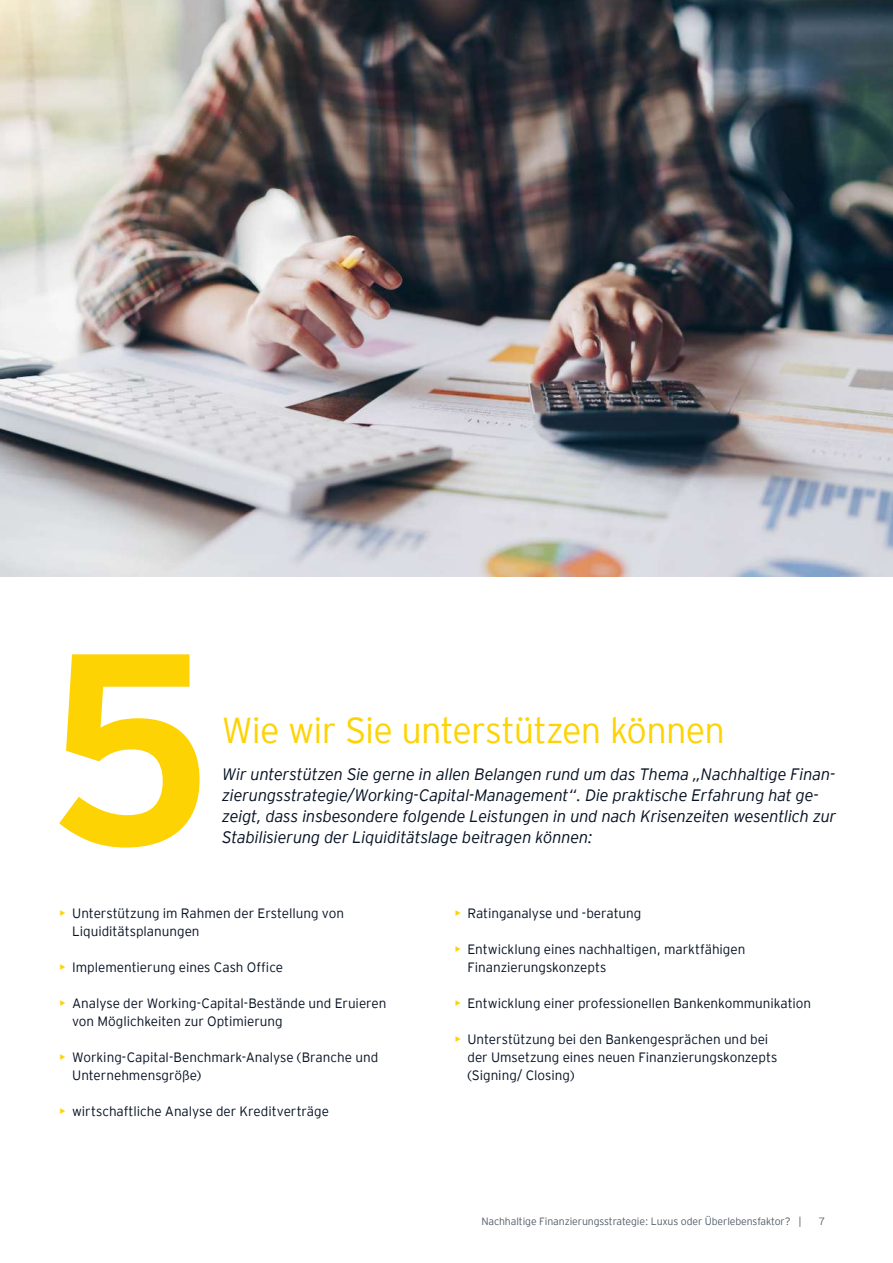
<style>
.page{position:relative;width:893px;height:1263px;background:#fff}
.page>*{position:absolute;margin:0;border:0;box-sizing:border-box;transform-origin:0 0}
.t1{font:700 271.5px "EY Interstate";color:#fed304}
.t2{font:300 36px "EY Interstate";letter-spacing:-.02em;color:#fed304}
.t3{font:italic 300 16.5px/21px "EY Interstate";letter-spacing:-.015em;color:#071224}
.t4{font:300 13.5px/18px "EY Interstate";color:#071224}
.t5{font:300 10.5px "EY Interstate";letter-spacing:-.01em;color:#545f6b}
.s1{font-weight:400;color:#fed304}
</style>
<div class="page">
<img style="left:0;top:0;width:893px;height:576px">
<h1 class="t1" style="left:46px;top:553px;width:170px">5</h1>
<h2 class="t2" style="left:222px;top:704px;width:505px">Wie wir Sie unterstützen können</h2>
<p class="t3" style="left:222px;top:763px;width:616px">Wir unterstützen Sie gerne in allen Belangen rund um das Thema „Nachhaltige Finan&shy;zierungsstrategie/Working-Capital-Management“. Die praktische Erfahrung hat ge&shy;zeigt, dass insbesondere folgende Leistungen in und nach Krisenzeiten wesentlich zur Stabilisierung der Liquiditätslage beitragen können:</p>
<p class="t4" style="left:72px;top:903px;width:273px;text-indent:-13px"><span class="s1">•</span> Unterstützung im Rahmen der Erstellung von<br>Liquiditätsplanungen</p>
<p class="t4" style="left:59px;top:957px;width:225px"><span class="s1">•</span> Implementierung eines Cash Office</p>
<p class="t4" style="left:72px;top:993px;width:316px;text-indent:-13px"><span class="s1">•</span> Analyse der Working-Capital-Bestände und Eruieren von Möglichkeiten zur Optimierung</p>
<p class="t4" style="left:72px;top:1047px;width:308px;text-indent:-13px"><span class="s1">•</span> Working-Capital-Benchmark-Analyse (Branche und<br>Unternehmensgröße)</p>
<p class="t4" style="left:59px;top:1101px;width:271px"><span class="s1">•</span> wirtschaftliche Analyse der Kreditverträge</p>
<p class="t4" style="left:455px;top:903px;width:188px"><span class="s1">•</span> Ratinganalyse und -beratung</p>
<p class="t4" style="left:467px;top:939px;width:280px;text-indent:-13px"><span class="s1">•</span> Entwicklung eines nachhaltigen, marktfähigen<br>Finanzierungskonzepts</p>
<p class="t4" style="left:455px;top:993px;width:358px"><span class="s1">•</span> Entwicklung einer professionellen Bankenkommunikation</p>
<p class="t4" style="left:467px;top:1029px;width:311px;text-indent:-13px"><span class="s1">•</span> Unterstützung bei den Bankengesprächen und bei der Umsetzung eines neuen Finanzierungskonzepts (Signing/ Closing)</p>
<p class="t5" style="left:481px;top:1214px;width:322px">Nachhaltige Finanzierungsstrategie: Luxus oder Überlebensfaktor? |</p>
<p class="t5" style="left:818px;top:1214px;width:8px">7</p>
</div>
